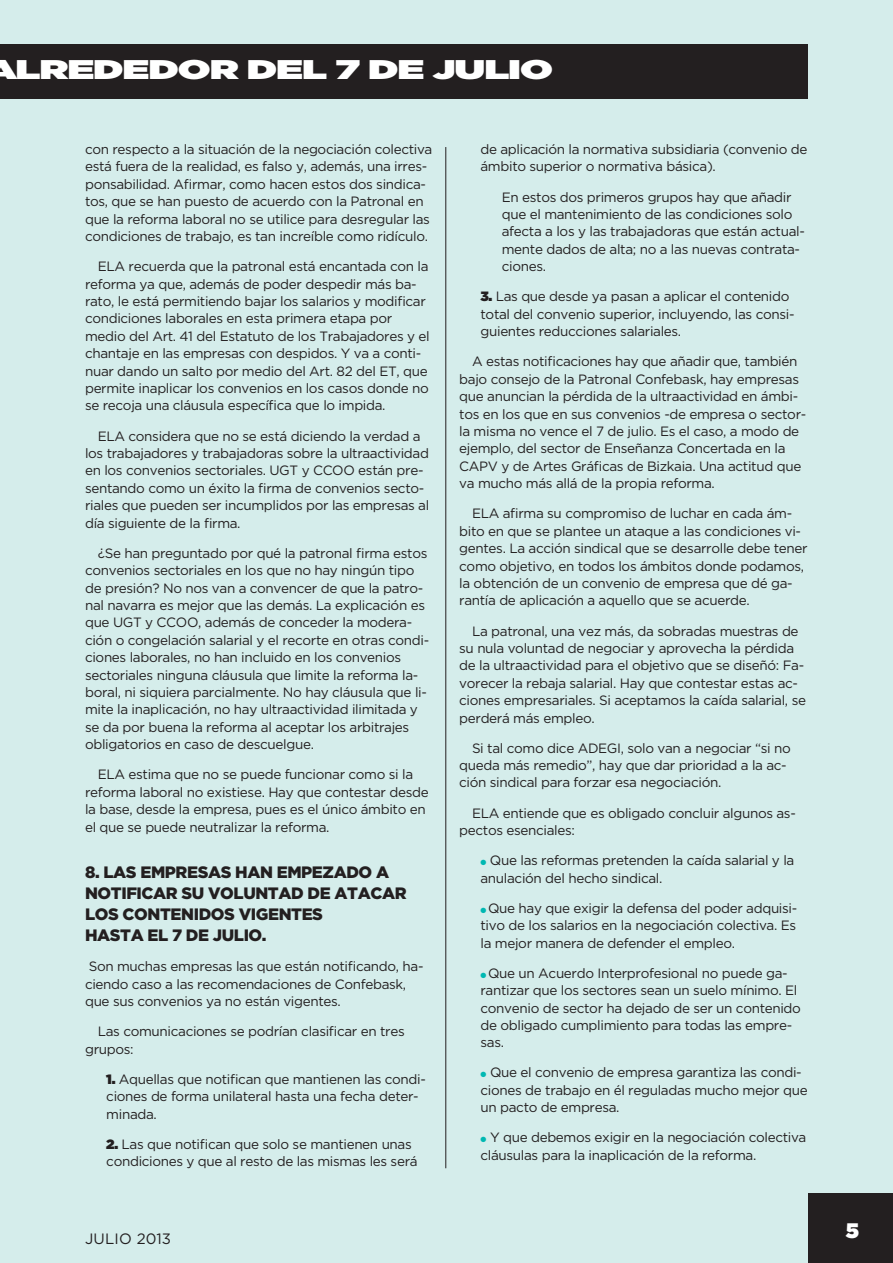
<style>
.page{position:relative;width:893px;height:1263px;background:#d5edeb}
.page>*{position:absolute;margin:0;border:0;box-sizing:border-box;transform-origin:0 0}
.t1{font:27px "Gotham Ultra";letter-spacing:-.025em;color:#fff;scale:1.5 1}
.t2{font:21px "Gotham Ultra";color:#fff}
.t3{font:900 16.5px/21px "Gotham";letter-spacing:-.025em;color:#231f20}
.t4{font:15px "Gotham";letter-spacing:.015em;color:#231f20}
.t5{font:13.5px/17.4px "Gotham";letter-spacing:-.025em;color:#231f20}
.s1{font-family:"Gotham Ultra"}
.s2{color:#00b8b2}
</style>
<div class="page">
<div style="left:0;top:44px;width:808px;height:55px;background:#231f20"></div>
<div style="left:808px;top:1193px;width:85px;height:70px;background:#231f20"></div>
<hr style="left:446px;top:147px;width:1px;height:1021px;background:#231f20">
<h1 class="t1" style="left:-16px;top:60px;width:381px">ALREDEDOR DEL 7 DE JULIO</h1>
<p class="t5" style="left:85px;top:142px;width:349px">con respecto a la situación de la negociación colectiva está fuera de la realidad, es falso y, además, una irres&shy;ponsabilidad. Afirmar, como hacen estos dos sindica&shy;tos, que se han puesto de acuerdo con la Patronal en que la reforma laboral no se utilice para desregular las condiciones de trabajo, es tan increíble como ridículo.</p>
<p class="t5" style="left:85px;top:259px;width:346px;text-indent:13px">ELA recuerda que la patronal está encantada con la reforma ya que, además de poder despedir más ba&shy;rato, le está permitiendo bajar los salarios y modificar condiciones laborales en esta primera etapa por medio del Art. 41 del Estatuto de los Trabajadores y el chantaje en las empresas con despidos. Y va a conti&shy;nuar dando un salto por medio del Art. 82 del ET, que permite inaplicar los convenios en los casos donde no se recoja una cláusula específica que lo impida.</p>
<p class="t5" style="left:85px;top:428px;width:346px;text-indent:13px">ELA considera que no se está diciendo la verdad a los trabajadores y trabajadoras sobre la ultraactividad en los convenios sectoriales. UGT y CCOO están pre&shy;sentando como un éxito la firma de convenios secto&shy;riales que pueden ser incumplidos por las empresas al día siguiente de la firma.</p>
<p class="t5" style="left:85px;top:545px;width:346px;text-indent:13px">¿Se han preguntado por qué la patronal firma estos convenios sectoriales en los que no hay ningún tipo de presión? No nos van a convencer de que la patro&shy;nal navarra es mejor que las demás. La explicación es que UGT y CCOO, además de conceder la modera&shy;ción o congelación salarial y el recorte en otras condi&shy;ciones laborales, no han incluido en los convenios sectoriales ninguna cláusula que limite la reforma la&shy;boral, ni siquiera parcialmente. No hay cláusula que li&shy;mite la inaplicación, no hay ultraactividad ilimitada y se da por buena la reforma al aceptar los arbitrajes obligatorios en caso de descuelgue.</p>
<p class="t5" style="left:85px;top:767px;width:345px;text-indent:13px">ELA estima que no se puede funcionar como si la reforma laboral no existiese. Hay que contestar desde la base, desde la empresa, pues es el único ámbito en el que se puede neutralizar la reforma.</p>
<p class="t3" style="left:85px;top:863px;width:323px">8. LAS EMPRESAS HAN EMPEZADO A<br>NOTIFICAR SU VOLUNTAD DE ATACAR<br>LOS CONTENIDOS VIGENTES<br>HASTA EL 7 DE JULIO.</p>
<p class="t5" style="left:85px;top:959px;width:340px">Son muchas empresas las que están notificando, ha&shy;ciendo caso a las recomendaciones de Confebask, que sus convenios ya no están vigentes.</p>
<p class="t5" style="left:85px;top:1024px;width:321px;text-indent:13px">Las comunicaciones se podrían clasificar en tres grupos:</p>
<p class="t5" style="left:106px;top:1071px;width:321px"><span class="s1">1.</span> Aquellas que notifican que mantienen las condi&shy;ciones de forma unilateral hasta una fecha deter&shy;minada.</p>
<p class="t5" style="left:106px;top:1136px;width:313px"><span class="s1">2.</span> Las que notifican que solo se mantienen unas condiciones y que al resto de las mismas les será</p>
<p class="t5" style="left:480px;top:142px;width:328px">de aplicación la normativa subsidiaria (convenio de ámbito superior o normativa básica).</p>
<p class="t5" style="left:502px;top:189px;width:305px">En estos dos primeros grupos hay que añadir que el mantenimiento de las condiciones solo afecta a los y las trabajadoras que están actual&shy;mente dados de alta; no a las nuevas contrata&shy;ciones.</p>
<p class="t5" style="left:480px;top:289px;width:316px"><span class="s1">3.</span> Las que desde ya pasan a aplicar el contenido total del convenio superior, incluyendo, las consi&shy;guientes reducciones salariales.</p>
<p class="t5" style="left:459px;top:354px;width:349px;text-indent:13px">A estas notificaciones hay que añadir que, también bajo consejo de la Patronal Confebask, hay empresas que anuncian la pérdida de la ultraactividad en ámbi&shy;tos en los que en sus convenios -de empresa o sector&shy;la misma no vence el 7 de julio. Es el caso, a modo de ejemplo, del sector de Enseñanza Concertada en la CAPV y de Artes Gráficas de Bizkaia. Una actitud que va mucho más allá de la propia reforma.</p>
<p class="t5" style="left:459px;top:506px;width:350px;text-indent:13px">ELA afirma su compromiso de luchar en cada ám&shy;bito en que se plantee un ataque a las condiciones vi&shy;gentes. La acción sindical que se desarrolle debe tener como objetivo, en todos los ámbitos donde podamos, la obtención de un convenio de empresa que dé ga&shy;rantía de aplicación a aquello que se acuerde.</p>
<p class="t5" style="left:459px;top:623px;width:348px;text-indent:13px">La patronal, una vez más, da sobradas muestras de su nula voluntad de negociar y aprovecha la pérdida de la ultraactividad para el objetivo que se diseñó: Fa&shy;vorecer la rebaja salarial. Hay que contestar estas ac&shy;ciones empresariales. Si aceptamos la caída salarial, se perderá más empleo.</p>
<p class="t5" style="left:459px;top:740px;width:333px;text-indent:13px">Si tal como dice ADEGI, solo van a negociar “si no queda más remedio”, hay que dar prioridad a la ac&shy;ción sindical para forzar esa negociación.</p>
<p class="t5" style="left:459px;top:805px;width:338px;text-indent:13px">ELA entiende que es obligado concluir algunos as&shy;pectos esenciales:</p>
<p class="t5" style="left:480px;top:853px;width:315px"><span class="s2">●</span> Que las reformas pretenden la caída salarial y la anulación del hecho sindical.</p>
<p class="t5" style="left:480px;top:900px;width:318px;text-align:justify"><span class="s2">●</span> Que hay que exigir la defensa del poder adquisi&shy;tivo de los salarios en la negociación colectiva. Es la mejor manera de defender el empleo.</p>
<p class="t5" style="left:480px;top:965px;width:322px"><span class="s2">●</span> Que un Acuerdo Interprofesional no puede ga&shy;rantizar que los sectores sean un suelo mínimo. El convenio de sector ha dejado de ser un contenido de obligado cumplimiento para todas las empre&shy;sas.</p>
<p class="t5" style="left:480px;top:1065px;width:329px"><span class="s2">●</span> Que el convenio de empresa garantiza las condi&shy;ciones de trabajo en él reguladas mucho mejor que un pacto de empresa.</p>
<p class="t5" style="left:480px;top:1130px;width:327px"><span class="s2">●</span> Y que debemos exigir en la negociación colectiva cláusulas para la inaplicación de la reforma.</p>
<p class="t4" style="left:85px;top:1232px;width:87px">JULIO 2013</p>
<h2 class="t2" style="left:846px;top:1223px;width:15px">5</h2>
</div>
